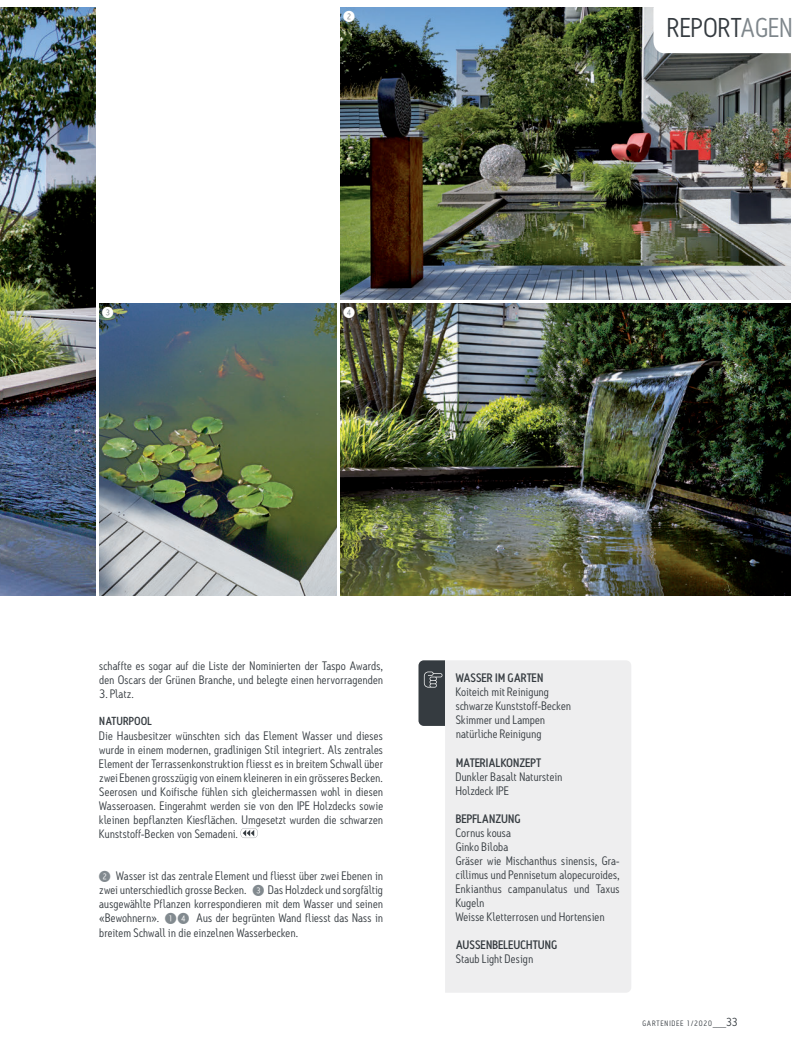
<style>
.page{position:relative;width:798px;height:1053px;background:#fff}
.page>*{position:absolute;margin:0;border:0;box-sizing:border-box;transform-origin:0 0}
.Rubriktitel_Links{font:26.25px "Antitled";letter-spacing:.035em;color:#353b40}
.Lauftext{font:11.88px/14px "Antitled";letter-spacing:.01em;color:#353b40}
.Lauftext-2{font:500 11.88px "Antitled";letter-spacing:.025em;color:#353b40}
.Lauftext-3{font:500 11.25px "Antitled";letter-spacing:.04em;color:#353b40}
.t1{font:7.5px "Antitled";letter-spacing:.135em;color:#353b40}
.s1{color:#7e868b}
.s2{color:#828a8f}
.s3{font-size:11.25px}
</style>
<div class="page">
<img style="left:340px;top:7px;width:450px;height:292px">
<img style="left:99px;top:303px;width:238px;height:292px">
<svg style="left:653px;top:7px;width:137px;height:46px"></svg>
<img style="left:0;top:7px;width:96px;height:588px">
<img style="left:340px;top:303px;width:450px;height:292px">
<svg style="left:240px;top:828px;width:17px;height:10px"></svg>
<svg style="left:418px;top:660px;width:27px;height:65px"></svg>
<div style="left:445px;top:660px;width:186px;height:332px;background:#eeeeef"></div>
<svg style="left:343px;top:11px;width:11px;height:11px"></svg>
<svg style="left:102px;top:306px;width:11px;height:12px"></svg>
<svg style="left:343px;top:306px;width:11px;height:12px"></svg>
<p class="Rubriktitel_Links" style="left:667px;top:12px;width:126px">REPORT<span class="s1">AGEN</span></p>
<p class="Lauftext" style="left:99px;top:658px;width:285px">schaffte es sogar auf die Liste der Nominierten der Taspo Awards, den Oscars der Grünen Branche, und belegte einen hervorragenden</p>
<p class="Lauftext" style="left:99px;top:686px;width:36px">3. Platz.</p>
<p class="Lauftext-3" style="left:99px;top:714px;width:54px">NATURPOOL</p>
<p class="Lauftext" style="left:99px;top:728px;width:285px;text-align:justify">Die Hausbesitzer wünschten sich das Element Wasser und dieses wurde in einem modernen, gradlinigen Stil integriert. Als zentrales Element der Terrassenkonstruktion fliesst es in breitem Schwall über zwei Ebenen grosszügig von einem kleineren in ein grösseres Becken.<br>Seerosen und Koifische fühlen sich gleichermassen wohl in diesen Wasseroasen. Eingerahmt werden sie von den IPE Holzdecks sowie kleinen bepflanzten Kiesflächen. Umgesetzt wurden die schwarzen Kunststoff-Becken von Semadeni.</p>
<p class="Lauftext" style="left:99px;top:868px;width:285px;text-align:justify;text-indent:17px">Wasser ist das zentrale Element und fliesst über zwei Ebenen in zwei unterschiedlich grosse Becken. <span class="s2">✓</span> Das Holzdeck und sorgfältig ausgewählte Pflanzen korrespondieren mit dem Wasser und seinen «Bewohnern».</p>
<p class="Lauftext" style="left:99px;top:911px;width:285px;text-indent:79px"><span class="s2">✔</span> Aus der begrünten Wand fliesst das Nass in breitem Schwall in die einzelnen Wasserbecken.</p>
<p class="Lauftext-2" style="left:455px;top:670px;width:89px">WASSER IM GARTEN</p>
<p class="Lauftext" style="left:455px;top:684px;width:117px">Koiteich mit Reinigung schwarze Kunststoff-Becken</p>
<p class="Lauftext" style="left:455px;top:713px;width:91px">Skimmer und Lampen</p>
<p class="Lauftext" style="left:455px;top:727px;width:87px">natürliche Reinigung</p>
<p class="Lauftext-2" style="left:455px;top:755px;width:86px">MATERIALKONZEPT</p>
<p class="Lauftext" style="left:455px;top:769px;width:108px">Dunkler Basalt Naturstein</p>
<p class="Lauftext" style="left:455px;top:783px;width:54px">Holzdeck IPE</p>
<p class="Lauftext-2" style="left:455px;top:811px;width:66px">BEPFLANZUNG</p>
<p class="Lauftext" style="left:455px;top:825px;width:57px">Cornus kousa</p>
<p class="Lauftext" style="left:455px;top:839px;width:54px">Ginko Biloba</p>
<p class="Lauftext" style="left:455px;top:853px;width:165px;text-align:justify">Gräser wie Mischanthus sinensis‚ Gra&shy;cillimus und Pennisetum alopecuroides, Enkianthus campanulatus und Taxus Kugeln</p>
<p class="Lauftext" style="left:455px;top:909px;width:150px">Weisse Kletterrosen und Hortensien</p>
<p class="Lauftext-2" style="left:455px;top:937px;width:103px">AUSSENBELEUCHTUNG</p>
<p class="Lauftext" style="left:455px;top:952px;width:79px">Staub Light Design</p>
<p class="t1" style="left:642px;top:1018px;width:97px">GARTENIDEE 1/2020____<span class="s3">33</span></p>
</div>
